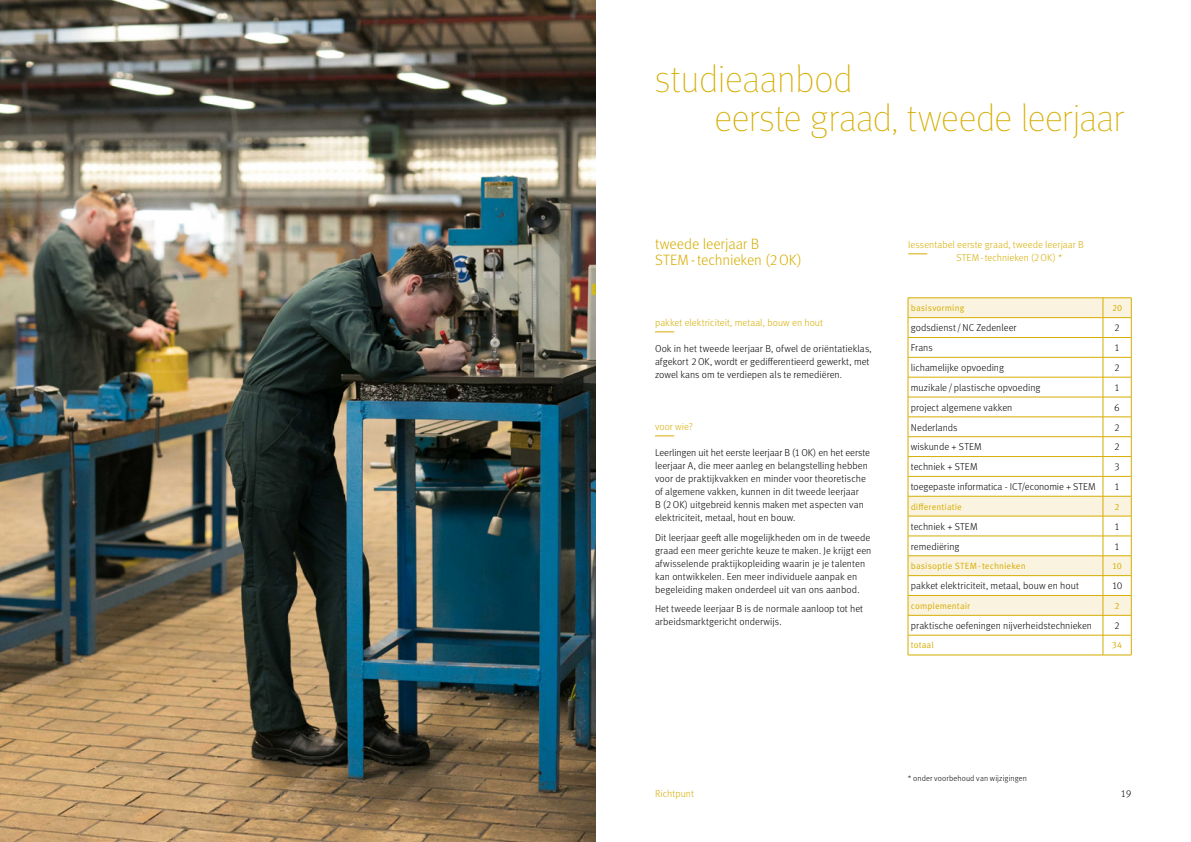
<style>
.page{position:relative;width:1191px;height:842px;background:#fff}
.page>*{position:absolute;margin:0;border:0;box-sizing:border-box;transform-origin:0 0}
.t1{font:100 38px/39px "Meta Pro";letter-spacing:-.01em;color:#d6ad00}
.t2{font:300 15px/16px "Meta Pro";letter-spacing:-.01em;color:#d6ad00}
.t3{font:300 10px/13px "Meta Pro";color:#000}
.t4{font:300 10px/13px "Meta Pro";letter-spacing:.005em;color:#d6ad00}
.t5{font:9px "Meta Pro Norm";letter-spacing:.005em;color:#d6ad00}
.t6{font:300 8px "Meta Pro";letter-spacing:.01em;color:#000}
</style>
<div class="page">
<img style="left:0;top:0;width:595px;height:842px">
<svg style="left:655px;top:332px;width:19px;height:1px"></svg>
<svg style="left:655px;top:436px;width:19px;height:1px"></svg>
<svg style="left:909px;top:299px;width:193px;height:316px"></svg>
<hr style="left:908px;top:298px;width:195px;height:1px;background:#d6ad00">
<hr style="left:908px;top:317px;width:195px;height:1px;background:#d6ad00">
<hr style="left:908px;top:337px;width:195px;height:1px;background:#d6ad00">
<hr style="left:908px;top:357px;width:195px;height:1px;background:#d6ad00">
<hr style="left:908px;top:377px;width:195px;height:1px;background:#d6ad00">
<hr style="left:908px;top:397px;width:195px;height:1px;background:#d6ad00">
<hr style="left:908px;top:417px;width:195px;height:1px;background:#d6ad00">
<hr style="left:908px;top:436px;width:195px;height:1px;background:#d6ad00">
<hr style="left:908px;top:456px;width:195px;height:1px;background:#d6ad00">
<hr style="left:908px;top:476px;width:195px;height:1px;background:#d6ad00">
<hr style="left:908px;top:635px;width:195px;height:1px;background:#d6ad00">
<hr style="left:908px;top:655px;width:195px;height:1px;background:#d6ad00">
<hr style="left:908px;top:496px;width:195px;height:1px;background:#d6ad00">
<hr style="left:908px;top:516px;width:195px;height:1px;background:#d6ad00">
<hr style="left:908px;top:536px;width:195px;height:1px;background:#d6ad00">
<hr style="left:908px;top:556px;width:195px;height:1px;background:#d6ad00">
<hr style="left:908px;top:575px;width:195px;height:1px;background:#d6ad00">
<hr style="left:908px;top:595px;width:195px;height:1px;background:#d6ad00">
<svg style="left:908px;top:298px;width:1px;height:357px"></svg>
<hr style="left:908px;top:615px;width:195px;height:1px;background:#d6ad00">
<svg style="left:1102px;top:298px;width:30px;height:358px"></svg>
<svg style="left:908px;top:254px;width:19px;height:1px"></svg>
<h1 class="t1" style="left:714px;top:58px;width:411px;text-indent:-60px">studieaanbod<br>eerste graad, tweede leerjaar</h1>
<h2 class="t2" style="left:655px;top:235px;width:148px">tweede leerjaar B<br>STEM-technieken (2OK)</h2>
<p class="t4" style="left:655px;top:316px;width:170px">pakket elektriciteit, metaal, bouw en hout</p>
<p class="t3" style="left:655px;top:342px;width:218px">Ook in het tweede leerjaar B, ofwel de oriëntatieklas, afgekort 2OK, wordt er gedifferentieerd gewerkt, met zowel kans om te verdiepen als te remediëren.</p>
<p class="t4" style="left:655px;top:420px;width:39px">voor wie?</p>
<p class="t3" style="left:655px;top:446px;width:217px">Leerlingen uit het eerste leerjaar B (1OK) en het eerste leerjaar A, die meer aanleg en belangstelling hebben voor de praktijkvakken en minder voor theoretische of algemene vakken, kunnen in dit tweede leerjaar<br>B (2OK) uitgebreid kennis maken met aspecten van elektriciteit, metaal, hout en bouw.</p>
<p class="t3" style="left:655px;top:530px;width:218px">Dit leerjaar geeft alle mogelijkheden om in de tweede graad een meer gerichte keuze te maken. Je krijgt een afwisselende praktijkopleiding waarin je je talenten kan ontwikkelen. Een meer individuele aanpak en begeleiding maken onderdeel uit van ons aanbod.</p>
<p class="t3" style="left:655px;top:602px;width:210px">Het tweede leerjaar B is de normale aanloop tot het arbeidsmarktgericht onderwijs.</p>
<p class="t4" style="left:956px;top:238px;width:129px;text-indent:-48px">lessentabel eerste graad, tweede leerjaar B<br>STEM-technieken (2OK) *</p>
<p class="t5" style="left:911px;top:301px;width:55px">basisvorming</p>
<p class="t5" style="left:1112px;top:301px;width:12px">20</p>
<p class="t3" style="left:911px;top:321px;width:107px">godsdienst /NC Zedenleer</p>
<p class="t3" style="left:1114px;top:321px;width:7px">2</p>
<p class="t3" style="left:911px;top:341px;width:23px">Frans</p>
<p class="t3" style="left:1114px;top:341px;width:7px">1</p>
<p class="t3" style="left:911px;top:361px;width:95px">lichamelijke opvoeding</p>
<p class="t3" style="left:1114px;top:361px;width:7px">2</p>
<p class="t3" style="left:911px;top:380px;width:131px">muzikale /plastische opvoeding</p>
<p class="t3" style="left:1114px;top:380px;width:7px">1</p>
<p class="t3" style="left:911px;top:400px;width:103px">project algemene vakken</p>
<p class="t3" style="left:1114px;top:400px;width:7px">6</p>
<p class="t3" style="left:911px;top:420px;width:48px">Nederlands</p>
<p class="t3" style="left:1114px;top:420px;width:7px">2</p>
<p class="t3" style="left:911px;top:440px;width:72px">wiskunde + STEM</p>
<p class="t3" style="left:1114px;top:440px;width:7px">2</p>
<p class="t3" style="left:911px;top:460px;width:68px">techniek + STEM</p>
<p class="t3" style="left:1114px;top:460px;width:7px">3</p>
<p class="t3" style="left:911px;top:480px;width:186px">toegepaste informatica - ICT/economie + STEM</p>
<p class="t3" style="left:1114px;top:480px;width:7px">1</p>
<p class="t5" style="left:911px;top:500px;width:53px">differentiatie</p>
<p class="t5" style="left:1114px;top:500px;width:7px">2</p>
<p class="t3" style="left:911px;top:519px;width:68px">techniek + STEM</p>
<p class="t3" style="left:1114px;top:519px;width:7px">1</p>
<p class="t3" style="left:911px;top:539px;width:50px">remediëring</p>
<p class="t3" style="left:1114px;top:539px;width:7px">1</p>
<p class="t5" style="left:911px;top:559px;width:116px">basisoptie STEM-technieken</p>
<p class="t5" style="left:1112px;top:559px;width:11px">10</p>
<p class="t3" style="left:911px;top:579px;width:170px">pakket elektriciteit, metaal, bouw en hout</p>
<p class="t3" style="left:1111px;top:579px;width:12px">10</p>
<p class="t5" style="left:911px;top:599px;width:61px">complementair</p>
<p class="t5" style="left:1114px;top:599px;width:7px">2</p>
<p class="t3" style="left:911px;top:618px;width:183px">praktische oefeningen nijverheidstechnieken</p>
<p class="t3" style="left:1114px;top:618px;width:7px">2</p>
<p class="t5" style="left:911px;top:638px;width:24px">totaal</p>
<p class="t5" style="left:1112px;top:638px;width:12px">34</p>
<p class="t6" style="left:908px;top:772px;width:121px">* onder voorbehoud van wijzigingen</p>
<p class="t4" style="left:655px;top:787px;width:40px">Richtpunt</p>
<p class="t3" style="left:1120px;top:787px;width:13px">19</p>
</div>
